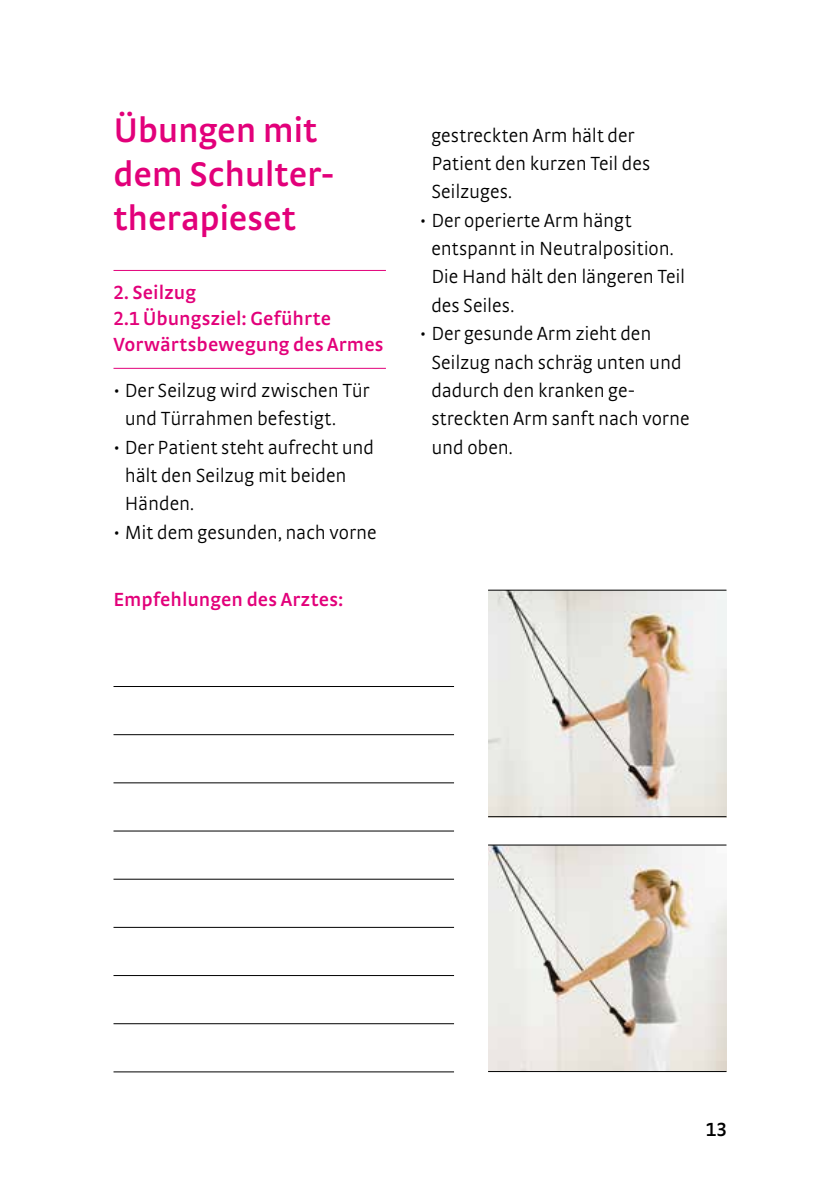
<style>
.page{position:relative;width:840px;height:1191px;background:#fff}
.page>*{position:absolute;margin:0;border:0;box-sizing:border-box;transform-origin:0 0}
.t1{font:600 36px/44px "medi Strada Pro";letter-spacing:-.01em;color:#e2007a}
.t2{font:300 20px/28.4px "medi Strada Pro";letter-spacing:-.005em;color:#000}
.t3{font:600 20px/26px "medi Strada Pro";letter-spacing:.005em;color:#e2007a}
.t4{font:600 20px "medi Strada Pro";color:#000}
</style>
<div class="page">
<hr style="left:113px;top:1071px;width:341px;height:1px;background:#000">
<hr style="left:113px;top:270px;width:273px;height:1px;background:#e2007a">
<hr style="left:113px;top:368px;width:273px;height:1px;background:#e2007a">
<img style="left:488px;top:845px;width:238px;height:226px">
<hr style="left:488px;top:1071px;width:238px;height:1px;background:#000">
<hr style="left:488px;top:844px;width:238px;height:1px;background:#000">
<img style="left:488px;top:591px;width:238px;height:225px">
<hr style="left:488px;top:816px;width:238px;height:1px;background:#000">
<hr style="left:488px;top:590px;width:238px;height:1px;background:#000">
<hr style="left:113px;top:686px;width:341px;height:1px;background:#000">
<hr style="left:113px;top:734px;width:341px;height:1px;background:#000">
<hr style="left:113px;top:782px;width:341px;height:1px;background:#000">
<hr style="left:113px;top:830px;width:341px;height:1px;background:#000">
<hr style="left:113px;top:879px;width:341px;height:1px;background:#000">
<hr style="left:113px;top:927px;width:341px;height:1px;background:#000">
<hr style="left:113px;top:975px;width:341px;height:1px;background:#000">
<hr style="left:113px;top:1023px;width:341px;height:1px;background:#000">
<h1 class="t1" style="left:113px;top:107px;width:222px">Übungen mit dem Schulter&shy;therapieset</h1>
<p class="t3" style="left:113px;top:279px;width:271px">2. Seilzug<br>2.1 Übungsziel: Geführte<br>Vorwärtsbewegung des Armes</p>
<p class="t2" style="left:125px;top:376px;width:246px;text-indent:-11px">• Der Seilzug wird zwischen Tür und Türrahmen befestigt.</p>
<p class="t2" style="left:125px;top:432px;width:251px;text-indent:-11px">• Der Patient steht aufrecht und hält den Seilzug mit beiden<br>Händen.</p>
<p class="t2" style="left:113px;top:517px;width:265px">• Mit dem gesunden, nach vorne</p>
<p class="t3" style="left:113px;top:585px;width:231px">Empfehlungen des Arztes:</p>
<p class="t2" style="left:431px;top:121px;width:220px">gestreckten Arm hält der<br>Patient den kurzen Teil des<br>Seilzuges.</p>
<p class="t2" style="left:431px;top:206px;width:255px;text-indent:-11px">• Der operierte Arm hängt entspannt in Neutralposition.<br>Die Hand hält den längeren Teil des Seiles.</p>
<p class="t2" style="left:431px;top:319px;width:260px;text-indent:-11px">• Der gesunde Arm zieht den<br>Seilzug nach schräg unten und dadurch den kranken ge&shy;streckten Arm sanft nach vorne und oben.</p>
<p class="t4" style="left:705px;top:1116px;width:22px">13</p>
</div>
